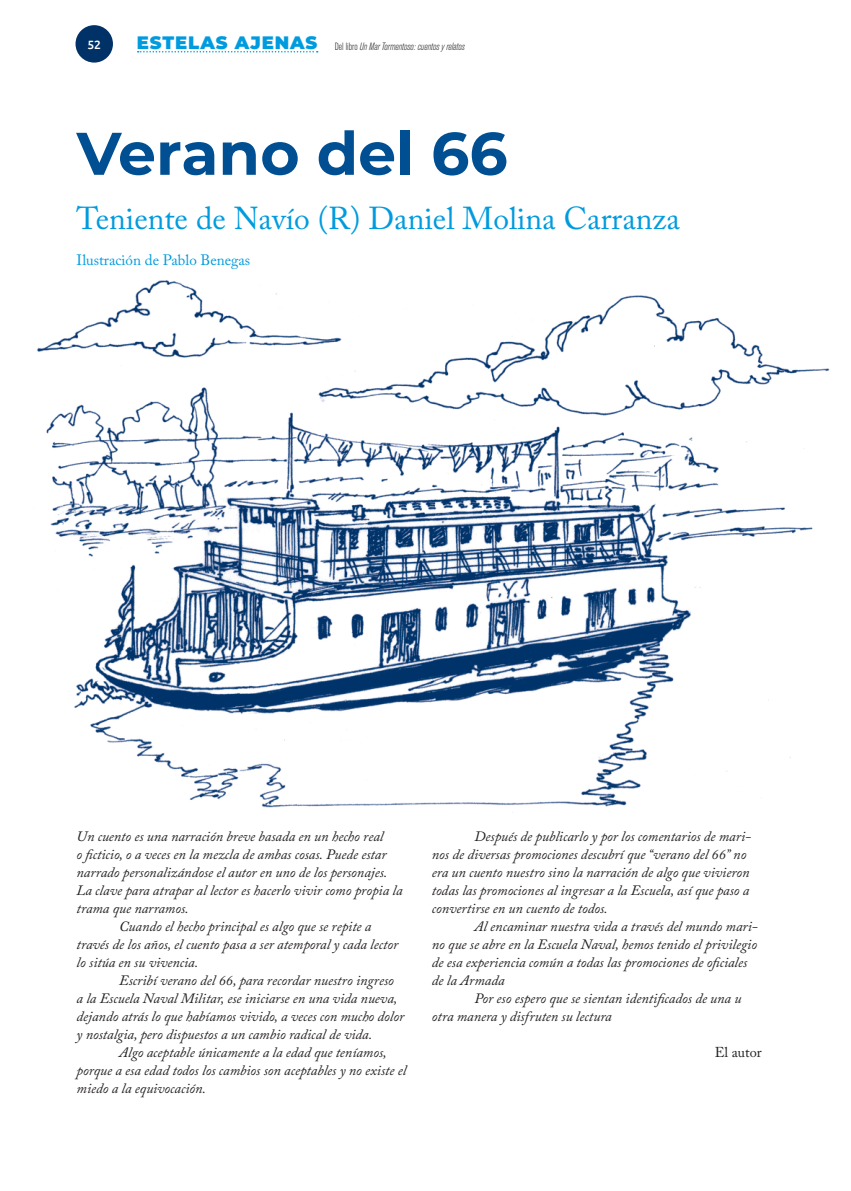
<style>
.page{position:relative;width:851px;height:1191px;background:#fff}
.page>*{position:absolute;margin:0;border:0;box-sizing:border-box;transform-origin:0 0}
.t1{font:700 60px "Montserrat";color:#004f92}
.t2{font:31.5px "Adobe Caslon Pro";color:#009bde}
.t3{font:15px "Adobe Caslon Pro";color:#009bde}
.t4{font:italic 14.25px/18px "Adobe Caslon Pro";color:#231f20}
.t5{font:14.25px "Adobe Caslon Pro";color:#231f20}
.t6{font:500 12px "Ubuntu";color:#fff}
.t7{font:italic 300 condensed 10.5px "Akzidenz Grotesk BQ";color:#231f20}
.s1{font-family:"Montserrat";font-weight:900;font-style:normal;font-stretch:normal;font-size:18px;color:#009bde}
.s2{font-style:normal}
</style>
<div class="page">
<div style="left:75px;top:25px;width:38px;height:38px;background:#003268;border-radius:50%"></div>
<svg style="left:138px;top:51px;width:180px;height:2px"></svg>
<img style="left:37px;top:280px;width:793px;height:528px">
<p class="t6" style="left:87px;top:37px;width:15px">52</p>
<p class="t7" style="left:137px;top:41px;width:329px"><span class="s1">ESTELAS AJENAS</span> <span class="s2">Del libro</span> Un Mar Tormentoso: cuentos y relatos</p>
<h1 class="t1" style="left:77px;top:110px;width:432px">Verano del 66</h1>
<h2 class="t2" style="left:77px;top:199px;width:605px">Teniente de Navío (R) Daniel Molina Carranza</h2>
<p class="t3" style="left:77px;top:251px;width:175px">Ilustración de Pablo Benegas</p>
<p class="t4" style="left:77px;top:827px;width:308px">Un cuento es una narración breve basada en un hecho real</p>
<p class="t4" style="left:77px;top:845px;width:311px">o ficticio, o a veces en la mezcla de ambas cosas. Puede estar</p>
<p class="t4" style="left:77px;top:863px;width:312px">narrado personalizándose el autor en uno de los personajes.</p>
<p class="t4" style="left:77px;top:881px;width:327px">La clave para atrapar al lector es hacerlo vivir como propia la</p>
<p class="t4" style="left:77px;top:899px;width:114px">trama que narramos.</p>
<p class="t4" style="left:119px;top:917px;width:254px">Cuando el hecho principal es algo que se repite a</p>
<p class="t4" style="left:77px;top:935px;width:323px">través de los años, el cuento pasa a ser atemporal y cada lector</p>
<p class="t4" style="left:77px;top:953px;width:123px">lo sitúa en su vivencia.</p>
<p class="t4" style="left:119px;top:971px;width:276px">Escribí verano del 66, para recordar nuestro ingreso</p>
<p class="t4" style="left:77px;top:989px;width:322px">a la Escuela Naval Militar, ese iniciarse en una vida nueva,</p>
<p class="t4" style="left:77px;top:1007px;width:329px">dejando atrás lo que habíamos vivido, a veces con mucho dolor</p>
<p class="t4" style="left:77px;top:1025px;width:297px">y nostalgia, pero dispuestos a un cambio radical de vida.</p>
<p class="t4" style="left:119px;top:1043px;width:269px">Algo aceptable únicamente a la edad que teníamos,</p>
<p class="t4" style="left:77px;top:1061px;width:331px">porque a esa edad todos los cambios son aceptables y no existe el</p>
<p class="t4" style="left:77px;top:1079px;width:131px">miedo a la equivocación.</p>
<p class="t4" style="left:432px;top:827px;width:320px;text-indent:43px">Después de publicarlo y por los comentarios de mari&shy;nos de diversas promociones descubrí que “verano del 66” no era un cuento nuestro sino la narración de algo que vivieron todas las promociones al ingresar a la Escuela, así que paso a convertirse en un cuento de todos.</p>
<p class="t4" style="left:432px;top:917px;width:327px;text-indent:43px">Al encaminar nuestra vida a través del mundo mari&shy;no que se abre en la Escuela Naval, hemos tenido el privilegio de esa experiencia común a todas las promociones de oficiales de la Armada</p>
<p class="t4" style="left:432px;top:989px;width:311px;text-indent:43px">Por eso espero que se sientan identificados de una u otra manera y disfruten su lectura</p>
<p class="t5" style="left:714px;top:1043px;width:48px">El autor</p>
</div>
